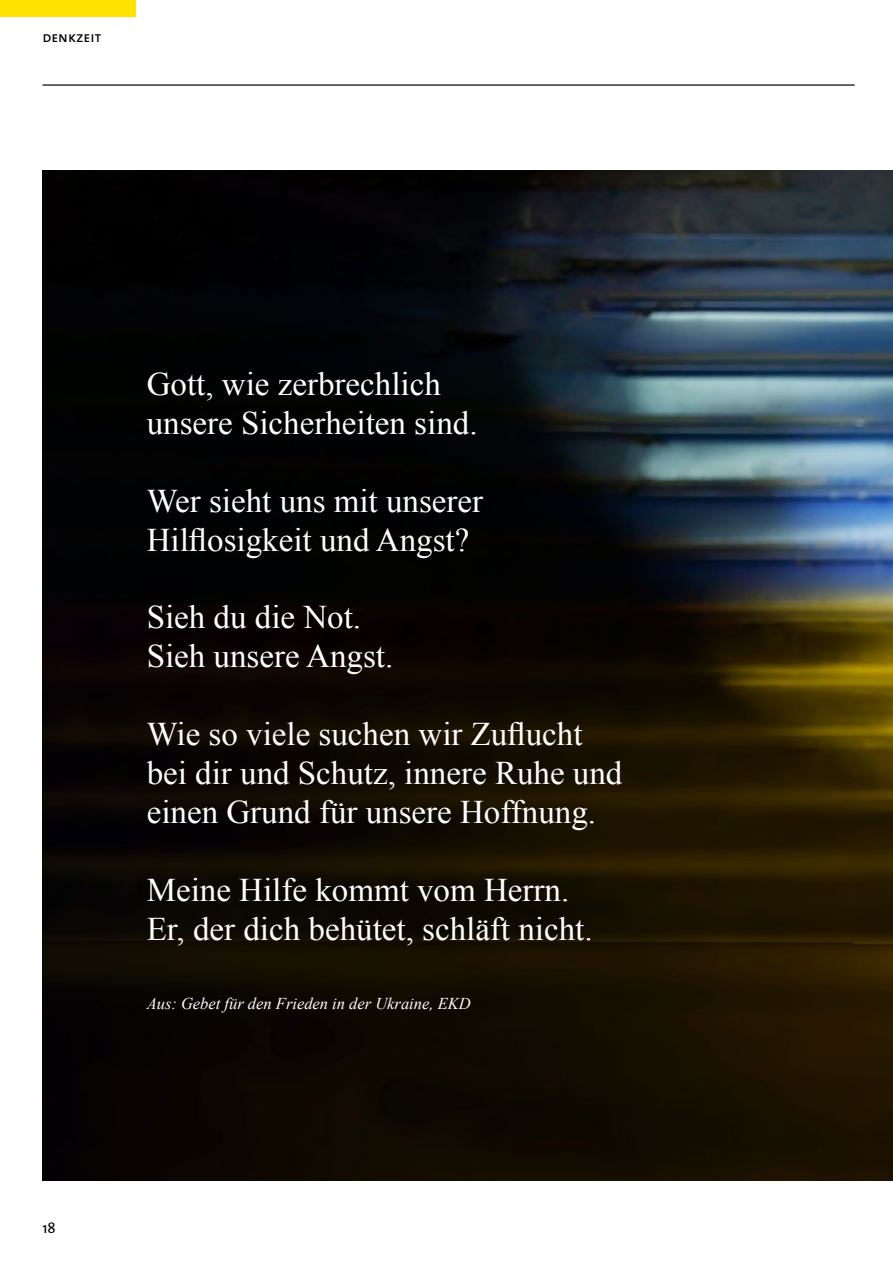
<style>
.page{position:relative;width:893px;height:1263px;background:#fff}
.page>*{position:absolute;margin:0;border:0;box-sizing:border-box;transform-origin:0 0}
.t1{font:33px/38.8px "Times New Roman";color:#fff}
.t2{font:italic 16.5px "Times New Roman";color:#fff}
.t3{font:15px "The Sans Caps";color:#000}
.t4{font:15px "The Sans";color:#000}
</style>
<div class="page">
<img style="left:43px;top:170px;width:850px;height:1010px">
<div style="left:0;top:0;width:136px;height:17px;background:#ffe200"></div>
<hr style="left:43px;top:84px;width:812px;height:2px;background:#000">
<p class="t3" style="left:43px;top:24px;width:60px">denkzeit</p>
<p class="t4" style="left:43px;top:1215px;width:15px">18</p>
<p class="t1" style="left:147px;top:364px;width:332px">Gott, wie zerbrechlich unsere Sicherheiten sind.</p>
<p class="t1" style="left:147px;top:481px;width:338px">Wer sieht uns mit unserer<br>Hilflosigkeit und Angst?</p>
<p class="t1" style="left:147px;top:597px;width:248px">Sieh du die Not.<br>Sieh unsere Angst.</p>
<p class="t1" style="left:147px;top:714px;width:477px">Wie so viele suchen wir Zuflucht bei dir und Schutz, innere Ruhe und einen Grund für unsere Hoffnung.</p>
<p class="t1" style="left:147px;top:870px;width:447px">Meine Hilfe kommt vom Herrn.<br>Er, der dich behütet, schläft nicht.</p>
<p class="t2" style="left:147px;top:992px;width:325px">Aus: Gebet für den Frieden in der Ukraine, EKD</p>
</div>
